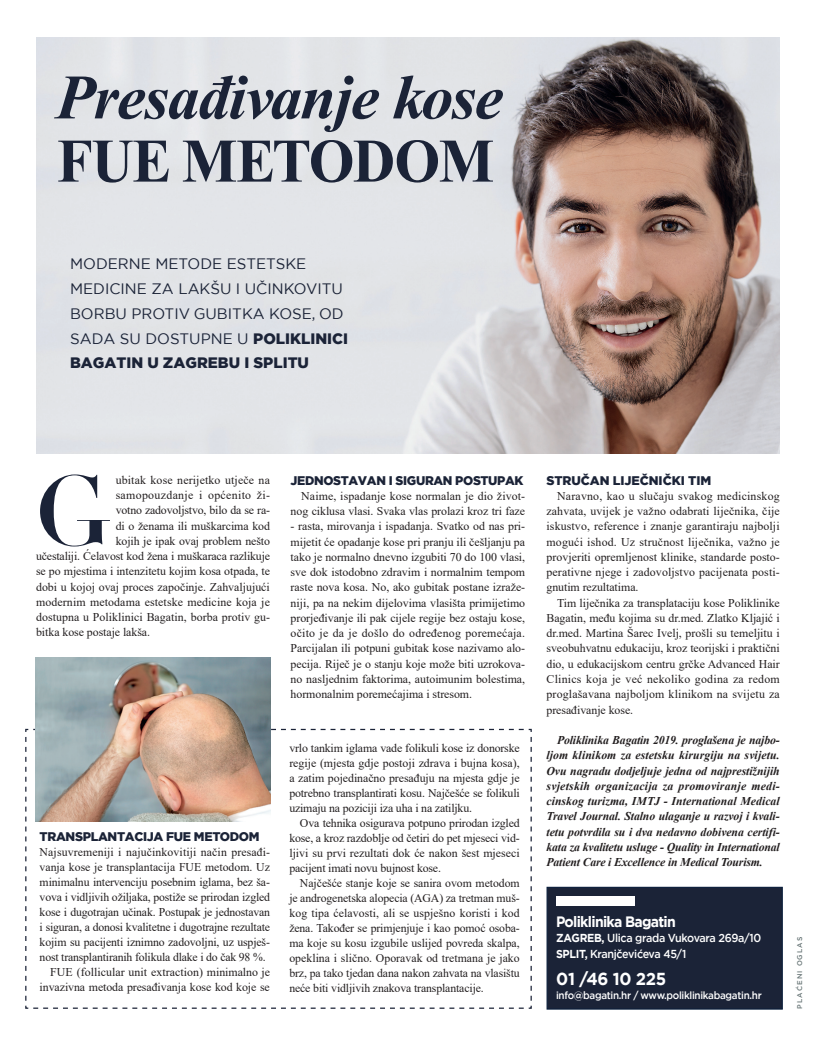
<style>
.page{position:relative;width:833px;height:1046px;background:#fff}
.page>*{position:absolute;margin:0;border:0;box-sizing:border-box;transform-origin:0 0}
.osnovni_tekst_mal{font:96.62px "Le Jeune Poster";color:#1b2337;scale:1.1 1}
.Osnovni_text_NOVO{font:italic 700 63.12px "Times New Roman";letter-spacing:-.02em;color:#1b2337}
.Osnovni_text_NOVO-2{font:700 61.88px "Times New Roman";letter-spacing:-.025em;color:#1b2337;scale:.95 1}
.Osnovni_text_NOVO-3{font:700 17.38px "Gotham";letter-spacing:-.02em;color:#fff;scale:.96 1}
.podnaslov_Gotham{font:15.12px/24.9px "Gotham";color:#1b2337}
.Osnovni_text_NOVO-4{font:700 15px "Gotham";letter-spacing:-.05em;color:#fff;scale:.93 1}
.osnovni_tekst_jus{font:900 12.5px "Gotham";letter-spacing:-.025em;color:#1b2337}
.osnovni_tekst_jus-2{font:900 12.5px "Gotham";letter-spacing:-.005em;color:#1b2337}
.osnovni_tekst_jus-3{font:11.88px/15.2px "Times New Roman";letter-spacing:-.005em;color:#231f20;text-align:justify}
.osnovni_tekst_jus-4{font:italic 700 11.88px/15.2px "Times New Roman";letter-spacing:-.015em;color:#231f20;text-align:justify}
.osnovni_tekst_mal-2{font:11.88px "Times New Roman";letter-spacing:-.005em;color:#231f20}
.osnovni_tekst_mal-3{font:11.88px "Times New Roman";letter-spacing:.025em;color:#231f20}
.Osnovni_text_NOVO-5{font:500 11.5px "Gotham";letter-spacing:-.03em;color:#fff;scale:.93 1}
.Osnovni_text_NOVO-6{font:500 10.38px "Gotham";letter-spacing:-.03em;color:#fff;scale:.95 1}
.fotografije_sa_st{font:500 6.88px "Gotham";letter-spacing:.155em;color:#657374}
.s1{font-weight:900}
.s2{font-weight:700}
</style>
<div class="page">
<svg style="left:25px;top:728px;width:507px;height:281px"></svg>
<img style="left:36px;top:38px;width:743px;height:415px">
<div style="left:546px;top:886px;width:237px;height:123px;background:#1b2337;border:1px solid #0b1f3c"></div>
<div style="left:556px;top:896px;width:79px;height:9px;background:#fff"></div>
<img style="left:35px;top:657px;width:235px;height:163px">
<p class="Osnovni_text_NOVO" style="left:56px;top:53px;width:449px">Presađivanje kose</p>
<p class="Osnovni_text_NOVO-2" style="left:57px;top:116px;width:461px">FUE METODOM</p>
<p class="podnaslov_Gotham" style="left:70px;top:250px;width:279px">MODERNE METODE ESTETSKE<br>MEDICINE ZA LAKŠU I UČINKOVITU<br>BORBU PROTIV GUBITKA KOSE, OD<br>SADA SU DOSTUPNE U <span class="s1">POLIKLINICI<br>BAGATIN U ZAGREBU I SPLITU</span></p>
<p class="osnovni_tekst_mal" style="left:36px;top:441px;width:69px">G</p>
<p class="osnovni_tekst_mal-2" style="left:116px;top:471px;width:156px">ubitak kose nerijetko utječe na</p>
<p class="osnovni_tekst_mal-3" style="left:116px;top:486px;width:156px">samopouzdanje i općenito ži-</p>
<p class="osnovni_tekst_mal-2" style="left:116px;top:502px;width:156px">votno zadovoljstvo, bilo da se ra-</p>
<p class="osnovni_tekst_mal-2" style="left:116px;top:517px;width:156px">di o ženama ili muškarcima kod</p>
<p class="osnovni_tekst_mal-2" style="left:116px;top:532px;width:156px">kojih je ipak ovaj problem nešto</p>
<p class="osnovni_tekst_mal-2" style="left:36px;top:547px;width:235px">učestaliji. Ćelavost kod žena i muškaraca razlikuje</p>
<p class="osnovni_tekst_mal-2" style="left:36px;top:563px;width:235px">se po mjestima i intenzitetu kojim kosa otpada, te</p>
<p class="osnovni_tekst_mal-2" style="left:36px;top:578px;width:235px">dobi u kojoj ovaj proces započinje. Zahvaljujući</p>
<p class="osnovni_tekst_mal-2" style="left:36px;top:593px;width:235px">modernim metodama estetske medicine koja je</p>
<p class="osnovni_tekst_mal-2" style="left:36px;top:608px;width:235px">dostupna u Poliklinici Bagatin, borba protiv gu-</p>
<p class="osnovni_tekst_mal-2" style="left:36px;top:624px;width:116px">bitka kose postaje lakša.</p>
<p class="osnovni_tekst_jus" style="left:40px;top:828px;width:221px">TRANSPLANTACIJA FUE METODOM</p>
<p class="osnovni_tekst_jus-3" style="left:40px;top:844px;width:232px">Najsuvremeniji i najučinkovitiji način presađi&shy;vanja kose je transplantacija FUE metodom. Uz minimalnu intervenciju posebnim iglama, bez ša&shy;vova i vidljivih ožiljaka, postiže se prirodan izgled kose i dugotrajan učinak. Postupak je jednostavan i siguran, a donosi kvalitetne i dugotrajne rezultate kojim su pacijenti iznimno zadovoljni, uz uspješ&shy;nost transplantiranih folikula dlake i do čak 98 %.</p>
<p class="osnovni_tekst_jus-3" style="left:40px;top:964px;width:232px;text-align:right">FUE (follicular unit extraction) minimalno je invazivna metoda presađivanja kose kod koje se</p>
<p class="osnovni_tekst_jus" style="left:291px;top:471px;width:234px">JEDNOSTAVAN I SIGURAN POSTUPAK</p>
<p class="osnovni_tekst_jus-3" style="left:291px;top:488px;width:236px;text-align:right">Naime, ispadanje kose normalan je dio život&shy;nog ciklusa vlasi. Svaka vlas prolazi kroz tri faze</p>
<p class="osnovni_tekst_jus-3" style="left:291px;top:518px;width:236px">- rasta, mirovanja i ispadanja. Svatko od nas pri&shy;mijetit će opadanje kose pri pranju ili češljanju pa tako je normalno dnevno izgubiti 70 do 100 vlasi, sve dok istodobno zdravim i normalnim tempom raste nova kosa. No, ako gubitak postane izraže&shy;niji, pa na nekim dijelovima vlasišta primijetimo prorjeđivanje ili pak cijele regije bez ostaju kose, očito je da je došlo do određenog poremećaja.<br>Parcijalan ili potpuni gubitak kose nazivamo alo&shy;pecija. Riječ je o stanju koje može biti uzrokova&shy;no nasljednim faktorima, autoimunim bolestima, hormonalnim poremećajima i stresom.</p>
<p class="osnovni_tekst_jus-3" style="left:289px;top:739px;width:232px">vrlo tankim iglama vade folikuli kose iz donorske regije (mjesta gdje postoji zdrava i bujna kosa), a zatim pojedinačno presađuju na mjesta gdje je potrebno transplantirati kosu. Najčešće se folikuli uzimaju na poziciji iza uha i na zatiljku.</p>
<p class="osnovni_tekst_jus-3" style="left:289px;top:814px;width:232px;text-indent:11px">Ova tehnika osigurava potpuno prirodan izgled kose, a kroz razdoblje od četiri do pet mjeseci vid&shy;ljivi su prvi rezultati dok će nakon šest mjeseci pacijent imati novu bujnost kose.</p>
<p class="osnovni_tekst_jus-3" style="left:289px;top:874px;width:232px;text-indent:11px">Najčešće stanje koje se sanira ovom metodom je androgenetska alopecia (AGA) za tretman muš&shy;kog tipa ćelavosti, ali se uspješno koristi i kod žena. Također se primjenjuje i kao pomoć osoba&shy;ma koje su kosu izgubile uslijed povreda skalpa, opeklina i slično. Oporavak od tretmana je jako brz, pa tako tjedan dana nakon zahvata na vlasištu neće biti vidljivih znakova transplantacije.</p>
<p class="osnovni_tekst_jus-2" style="left:546px;top:471px;width:166px">STRUČAN LIJEČNIČKI TIM</p>
<p class="osnovni_tekst_jus-3" style="left:546px;top:488px;width:235px;text-indent:11px">Naravno, kao u slučaju svakog medicinskog zahvata, uvijek je važno odabrati liječnika, čije iskustvo, reference i znanje garantiraju najbolji mogući ishod. Uz stručnost liječnika, važno je provjeriti opremljenost klinike, standarde posto&shy;perativne njege i zadovoljstvo pacijenata posti&shy;gnutim rezultatima.</p>
<p class="osnovni_tekst_jus-3" style="left:546px;top:594px;width:235px;text-indent:11px">Tim liječnika za transplataciju kose Poliklinike Bagatin, među kojima su dr.med. Zlatko Kljajić i dr.med. Martina Šarec Ivelj, prošli su temeljitu i sveobuhvatnu edukaciju, kroz teorijski i praktični dio, u edukacijskom centru grčke Advanced Hair Clinics koja je već nekoliko godina za redom proglašavana najboljom klinikom na svijetu za presađivanje kose.</p>
<p class="osnovni_tekst_jus-4" style="left:546px;top:732px;width:235px;text-indent:11px">Poliklinika Bagatin 2019. proglašena je najbo&shy;ljom klinikom za estetsku kirurgiju na svijetu.<br>Ovu nagradu dodjeljuje jedna od najprestižnijih svjetskih organizacija za promoviranje medi&shy;cinskog turizma, IMTJ - International Medical Travel Journal. Stalno ulaganje u razvoj i kvali&shy;tetu potvrdila su i dva nedavno dobivena certifi&shy;kata za kvalitetu usluge - Quality in International Patient Care i Excellence in Medical Tourism.</p>
<p class="Osnovni_text_NOVO-4" style="left:556px;top:912px;width:130px">Poliklinika Bagatin</p>
<p class="Osnovni_text_NOVO-5" style="left:556px;top:930px;width:222px"><span class="s2">ZAGREB,</span> Ulica grada Vukovara 269a/10</p>
<p class="Osnovni_text_NOVO-5" style="left:556px;top:945px;width:142px"><span class="s2">SPLIT,</span> Kranjčevićeva 45/1</p>
<p class="Osnovni_text_NOVO-3" style="left:556px;top:966px;width:116px">0 1 /46 10 225</p>
<p class="Osnovni_text_NOVO-6" style="left:556px;top:987px;width:218px">info@bagatin.hr / www.poliklinikabagatin.hr</p>
<p class="fotografije_sa_st" style="left:795px;top:1008px;width:73px;rotate:-90deg">PLAĆENI OGLAS</p>
</div>
